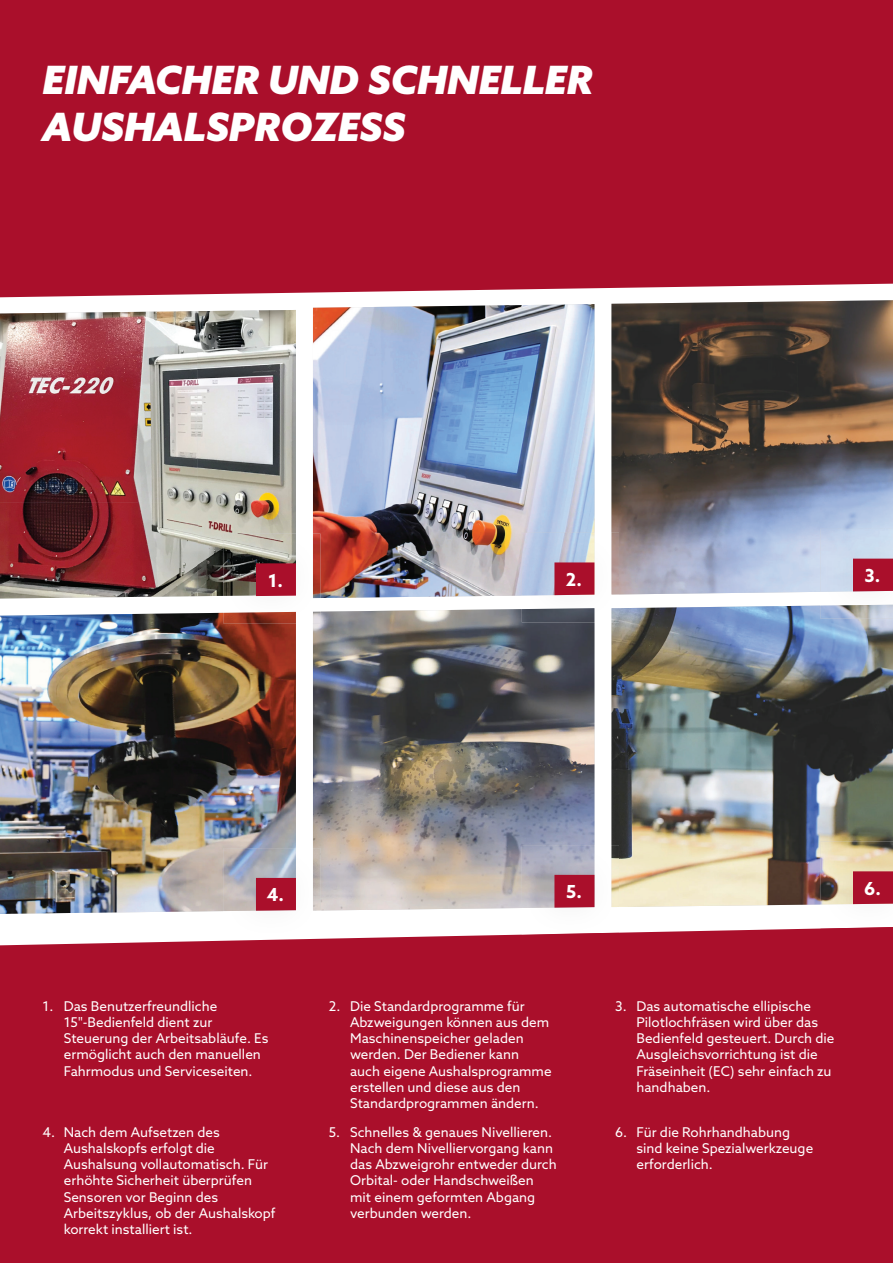
<style>
.page{position:relative;width:893px;height:1263px;background:#fff}
.page>*{position:absolute;margin:0;border:0;box-sizing:border-box;transform-origin:0 0}
.t1{font:italic 900 39px/46.8px "Azo Sans";color:#fff}
.t2{font:700 18px "Azo Sans";color:#fff}
.t3{font:13.5px/16.2px "Azo Sans";color:#fff}
</style>
<div class="page">
<div style="left:0;top:0;width:893px;height:297px;background:#aa0f2b"></div>
<div style="left:0;top:928px;width:893px;height:335px;background:#aa0f2b"></div>
<img style="left:611px;top:300px;width:282px;height:294px">
<img style="left:313px;top:609px;width:281px;height:301px">
<img style="left:0;top:613px;width:296px;height:301px">
<img style="left:611px;top:606px;width:282px;height:301px">
<img style="left:0;top:311px;width:198px;height:287px">
<img style="left:197px;top:310px;width:99px;height:240px">
<img style="left:197px;top:550px;width:26px;height:46px">
<img style="left:313px;top:304px;width:281px;height:294px">
<svg style="left:313px;top:612px;width:7px;height:11px"></svg>
<img style="left:223px;top:612px;width:73px;height:11px">
<img style="left:223px;top:534px;width:73px;height:62px">
<img style="left:313px;top:534px;width:7px;height:64px">
<div style="left:256px;top:563px;width:40px;height:33px;background:#aa0f2b"></div>
<img style="left:223px;top:910px;width:97px;height:28px">
<img style="left:313px;top:848px;width:7px;height:62px">
<img style="left:223px;top:848px;width:73px;height:63px">
<svg style="left:256px;top:878px;width:40px;height:33px"></svg>
<img style="left:522px;top:845px;width:97px;height:88px">
<img style="left:522px;top:933px;width:97px;height:2px">
<img style="left:522px;top:845px;width:72px;height:63px">
<img style="left:611px;top:845px;width:8px;height:62px">
<svg style="left:554px;top:875px;width:40px;height:33px"></svg>
<img style="left:820px;top:842px;width:73px;height:89px">
<svg style="left:853px;top:871px;width:40px;height:33px"></svg>
<img style="left:522px;top:533px;width:97px;height:89px">
<img style="left:611px;top:533px;width:8px;height:61px">
<img style="left:522px;top:608px;width:72px;height:14px">
<img style="left:611px;top:608px;width:8px;height:14px">
<img style="left:522px;top:533px;width:72px;height:62px">
<svg style="left:554px;top:562px;width:40px;height:33px"></svg>
<img style="left:820px;top:529px;width:73px;height:89px">
<svg style="left:853px;top:559px;width:40px;height:32px"></svg>
<h1 class="t1" style="left:43px;top:56px;width:552px">EINFACHER UND SCHNELLER<br>AUSHALSPROZESS</h1>
<h2 class="t2" style="left:268px;top:568px;width:16px">1.</h2>
<h2 class="t2" style="left:566px;top:567px;width:17px">2.</h2>
<h2 class="t2" style="left:865px;top:564px;width:17px">3.</h2>
<h2 class="t2" style="left:267px;top:883px;width:19px">4.</h2>
<h2 class="t2" style="left:566px;top:880px;width:17px">5.</h2>
<h2 class="t2" style="left:864px;top:876px;width:18px">6.</h2>
<p class="t3" style="left:64px;top:998px;width:206px;text-indent:-21px">1. Das Benutzerfreundliche<br>15"-Bedienfeld dient zur<br>Steuerung der Arbeitsabläufe. Es ermöglicht auch den manuellen<br>Fahrmodus und Serviceseiten.</p>
<p class="t3" style="left:350px;top:998px;width:203px;text-indent:-21px">2. Die Standardprogramme für<br>Abzweigungen können aus dem<br>Maschinenspeicher geladen werden. Der Bediener kann auch eigene Aushalsprogramme erstellen und diese aus den<br>Standardprogrammen ändern.</p>
<p class="t3" style="left:636px;top:998px;width:200px;text-indent:-21px">3. Das automatische ellipische<br>Pilotlochfräsen wird über das<br>Bedienfeld gesteuert. Durch die<br>Ausgleichsvorrichtung ist die<br>Fräseinheit (EC) sehr einfach zu handhaben.</p>
<p class="t3" style="left:64px;top:1123px;width:213px;text-indent:-21px">4. Nach dem Aufsetzen des<br>Aushalskopfs erfolgt die<br>Aushalsung vollautomatisch. Für erhöhte Sicherheit überprüfen<br>Sensoren vor Beginn des<br>Arbeitszyklus, ob der Aushalskopf korrekt installiert ist.</p>
<p class="t3" style="left:350px;top:1123px;width:208px;text-indent:-21px">5. Schnelles &amp; genaues Nivellieren.<br>Nach dem Nivelliervorgang kann das Abzweigrohr entweder durch<br>Orbital- oder Handschweißen mit einem geformten Abgang verbunden werden.</p>
<p class="t3" style="left:636px;top:1123px;width:178px;text-indent:-21px">6. Für die Rohrhandhabung sind keine Spezialwerkzeuge erforderlich.</p>
</div>
